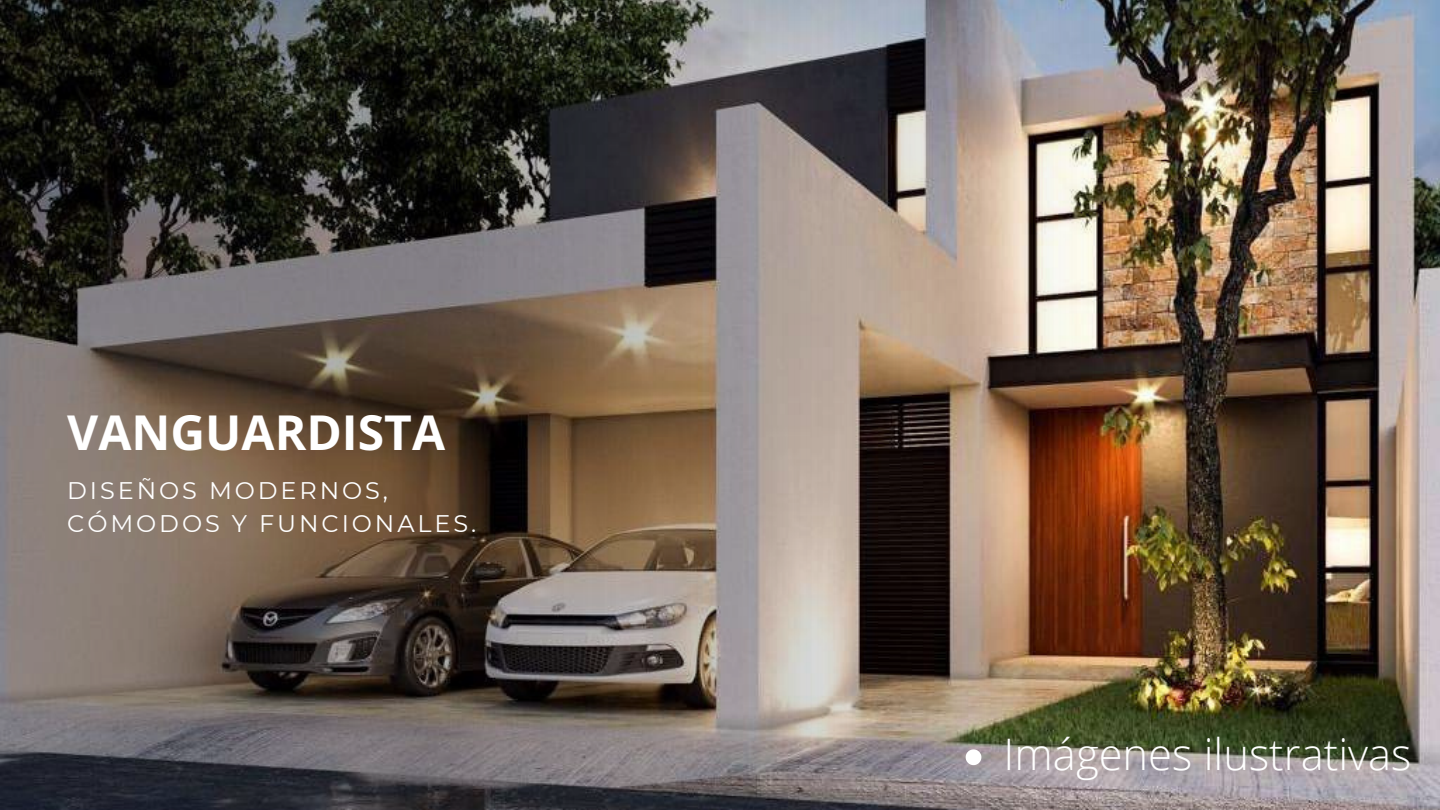
<style>
.page{position:relative;width:1440px;height:810px;background:#fff}
.page>*{position:absolute;margin:0;border:0;box-sizing:border-box;transform-origin:0 0}
.t1{font:700 48px "Open Sans";color:#fff}
.t2{font:300 43.5px "Open Sans";color:#fff}
.t3{font:24px/32.7px "Montserrat";letter-spacing:.12em;color:#fff}
</style>
<div class="page">
<img style="left:1103px;top:0;width:337px;height:810px">
<img style="left:0;top:0;width:1103px;height:810px">
<svg style="left:966px;top:749px;width:15px;height:16px"></svg>
<h1 class="t1" style="left:67px;top:399px;width:379px">VANGUARDISTA</h1>
<p class="t3" style="left:67px;top:474px;width:410px">DISEÑOS MODERNOS,<br>CÓMODOS Y FUNCIONALES.</p>
<h2 class="t2" style="left:1004px;top:723px;width:409px">Imágenes ilustrativas</h2>
</div>
